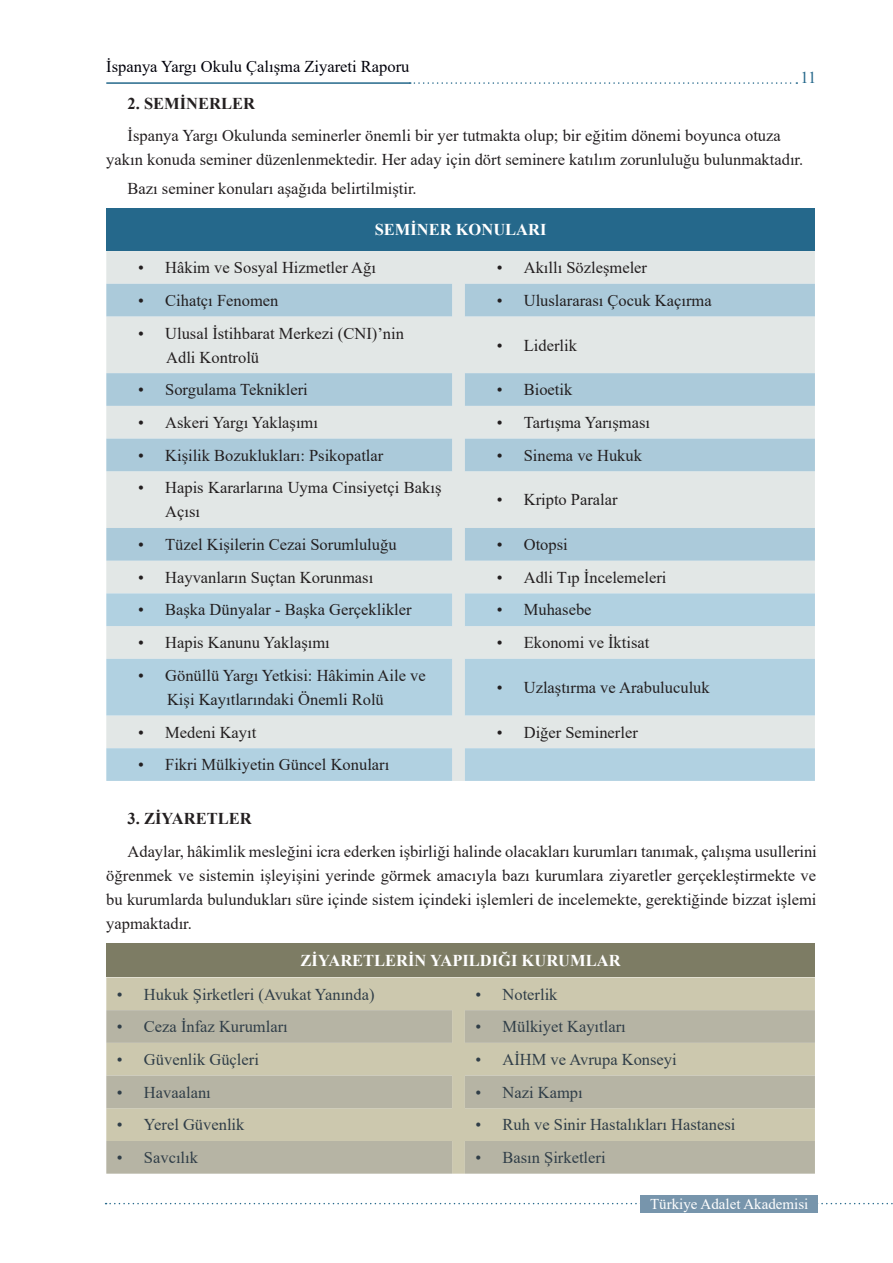
<style>
.page{position:relative;width:893px;height:1263px;background:#fff}
.page>*{position:absolute;margin:0;border:0;box-sizing:border-box;transform-origin:0 0}
.m1{font:16.5px/24px "Times New Roman";color:#231f20;text-align:center}
.t1{font:16.5px "Times New Roman";color:#303e48}
.m1-2{font:700 16.5px "Times New Roman";color:#fff}
.t2{font:16.5px "Times New Roman";color:#00000a}
.B4_1{font:700 16.5px "Times New Roman";color:#231f20}
.t3{font:16.5px "Times New Roman";color:#25688b}
.t4{font:15px "Times New Roman";color:#fff}
</style>
<div class="page">
<hr style="left:106px;top:82px;width:304px;height:2px;background:#25688b">
<svg style="left:410px;top:82px;width:387px;height:2px"></svg>
<svg style="left:106px;top:1203px;width:787px;height:1px"></svg>
<div style="left:641px;top:1195px;width:177px;height:17px;background:#7795ac"></div>
<div style="left:106px;top:208px;width:709px;height:43px;background:#25688b"></div>
<div style="left:106px;top:251px;width:709px;height:342px;background:#e2e7e6"></div>
<svg style="left:106px;top:284px;width:709px;height:277px;fill:#e2e7e6"></svg>
<svg style="left:106px;top:593px;width:709px;height:188px;fill:#b1d1e1"></svg>
<div style="left:106px;top:943px;width:709px;height:34px;background:#7d7c64"></div>
<div style="left:106px;top:977px;width:709px;height:33px;background:#ccc8ae"></div>
<svg style="left:106px;top:1010px;width:709px;height:164px;fill:#b6b4a4"></svg>
<p class="t2" style="left:106px;top:55px;width:305px">İspanya Yargı Okulu Çalışma Ziyareti Raporu</p>
<p class="t3" style="left:800px;top:66px;width:17px">11</p>
<p class="B4_1" style="left:128px;top:92px;width:129px">2. SEMİNERLER</p>
<p class="m1" style="left:106px;top:123px;width:698px">İspanya Yargı Okulunda seminerler önemli bir yer tutmakta olup; bir eğitim dönemi boyunca otuza<br>yakın konuda seminer düzenlenmektedir. Her aday için dört seminere katılım zorunluluğu bulunmaktadır.</p>
<p class="m1" style="left:128px;top:176px;width:291px">Bazı seminer konuları aşağıda belirtilmiştir.</p>
<p class="m1-2" style="left:375px;top:218px;width:173px">SEMİNER KONULARI</p>
<p class="m1" style="left:138px;top:255px;width:239px">• Hâkim ve Sosyal Hizmetler Ağı</p>
<p class="m1" style="left:497px;top:255px;width:152px">• Akıllı Sözleşmeler</p>
<p class="m1" style="left:138px;top:288px;width:142px">• Cihatçı Fenomen</p>
<p class="m1" style="left:497px;top:288px;width:216px">• Uluslararası Çocuk Kaçırma</p>
<p class="m1" style="left:138px;top:320px;width:267px">• Ulusal İstihbarat Merkezi (CNI)’nin</p>
<p class="m1" style="left:166px;top:344px;width:95px">Adli Kontrolü</p>
<p class="m1" style="left:497px;top:332px;width:82px">• Liderlik</p>
<p class="m1" style="left:138px;top:377px;width:171px">• Sorgulama Teknikleri</p>
<p class="m1" style="left:497px;top:377px;width:77px">• Bioetik</p>
<p class="m1" style="left:138px;top:410px;width:181px">• Askeri Yargı Yaklaşımı</p>
<p class="m1" style="left:497px;top:410px;width:155px">• Tartışma Yarışması</p>
<p class="m1" style="left:138px;top:443px;width:247px">• Kişilik Bozuklukları: Psikopatlar</p>
<p class="m1" style="left:497px;top:443px;width:147px">• Sinema ve Hukuk</p>
<p class="m1" style="left:165px;top:475px;width:278px;text-align:left;text-indent:-27px">• Hapis Kararlarına Uyma Cinsiyetçi Bakış<br>Açısı</p>
<p class="m1" style="left:497px;top:487px;width:122px">• Kripto Paralar</p>
<p class="m1" style="left:138px;top:532px;width:260px">• Tüzel Kişilerin Cezai Sorumluluğu</p>
<p class="m1" style="left:497px;top:532px;width:73px">• Otopsi</p>
<p class="m1" style="left:138px;top:565px;width:237px">• Hayvanların Suçtan Korunması</p>
<p class="m1" style="left:497px;top:565px;width:171px">• Adli Tıp İncelemeleri</p>
<p class="m1" style="left:138px;top:597px;width:275px">• Başka Dünyalar - Başka Gerçeklikler</p>
<p class="m1" style="left:497px;top:597px;width:96px">• Muhasebe</p>
<p class="m1" style="left:138px;top:630px;width:193px">• Hapis Kanunu Yaklaşımı</p>
<p class="m1" style="left:497px;top:630px;width:154px">• Ekonomi ve İktisat</p>
<p class="m1" style="left:138px;top:663px;width:289px">• Gönüllü Yargı Yetkisi: Hâkimin Aile ve</p>
<p class="m1" style="left:167px;top:687px;width:218px">Kişi Kayıtlarındaki Önemli Rolü</p>
<p class="m1" style="left:497px;top:675px;width:215px">• Uzlaştırma ve Arabuluculuk</p>
<p class="m1" style="left:138px;top:719px;width:120px">• Medeni Kayıt</p>
<p class="m1" style="left:497px;top:719px;width:143px">• Diğer Seminerler</p>
<p class="m1" style="left:138px;top:752px;width:253px">• Fikri Mülkiyetin Güncel Konuları</p>
<p class="B4_1" style="left:128px;top:807px;width:126px">3. ZİYARETLER</p>
<p class="m1" style="left:106px;top:839px;width:712px;text-align:justify;text-indent:21px">Adaylar, hâkimlik mesleğini icra ederken işbirliği halinde olacakları kurumları tanımak, çalışma usullerini öğrenmek ve sistemin işleyişini yerinde görmek amacıyla bazı kurumlara ziyaretler gerçekleştirmekte ve bu kurumlarda bulundukları süre içinde sistem içindeki işlemleri de incelemekte, gerektiğinde bizzat işlemi yapmaktadır.</p>
<p class="m1-2" style="left:301px;top:948px;width:321px">ZİYARETLERİN YAPILDIĞI KURUMLAR</p>
<p class="t1" style="left:117px;top:982px;width:259px">• Hukuk Şirketleri (Avukat Yanında)</p>
<p class="t1" style="left:475px;top:982px;width:83px">• Noterlik</p>
<p class="t1" style="left:117px;top:1015px;width:172px">• Ceza İnfaz Kurumları</p>
<p class="t1" style="left:475px;top:1015px;width:152px">• Mülkiyet Kayıtları</p>
<p class="t1" style="left:117px;top:1048px;width:144px">• Güvenlik Güçleri</p>
<p class="t1" style="left:475px;top:1048px;width:203px">• AİHM ve Avrupa Konseyi</p>
<p class="t1" style="left:117px;top:1080px;width:95px">• Havaalanı</p>
<p class="t1" style="left:475px;top:1080px;width:109px">• Nazi Kampı</p>
<p class="t1" style="left:117px;top:1113px;width:129px">• Yerel Güvenlik</p>
<p class="t1" style="left:475px;top:1113px;width:261px">• Ruh ve Sinir Hastalıkları Hastanesi</p>
<p class="t1" style="left:117px;top:1146px;width:83px">• Savcılık</p>
<p class="t1" style="left:475px;top:1146px;width:132px">• Basın Şirketleri</p>
<p class="t4" style="left:650px;top:1193px;width:160px">Türkiye Adalet Akademisi</p>
</div>
